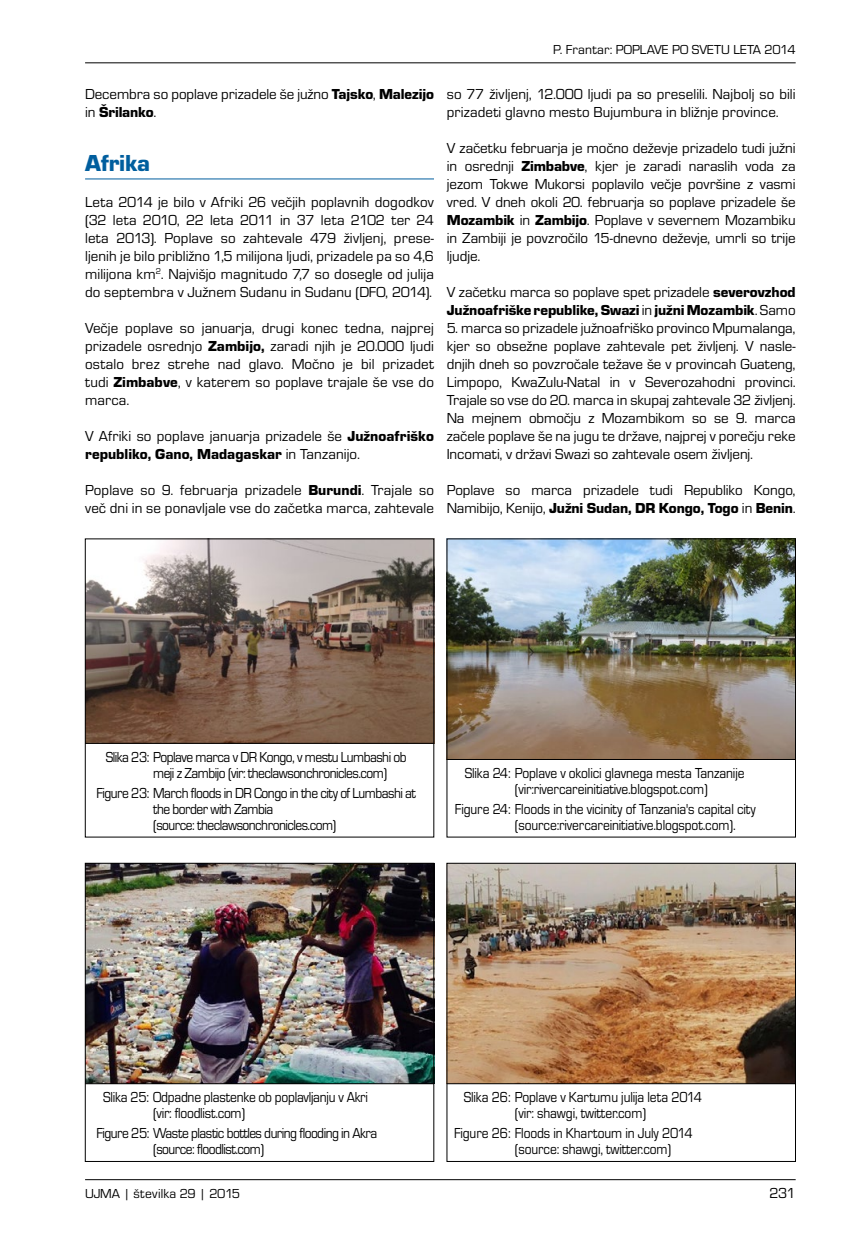
<style>
.page{position:relative;width:851px;height:1234px;background:#fff}
.page>*{position:absolute;margin:0;border:0;box-sizing:border-box;transform-origin:0 0}
.t1{font:24px "Eurostile TEE Blac";letter-spacing:-.01em;color:#005e9e}
.t2{font:15px/18px "Eurostile TEE";letter-spacing:-.01em;color:#000;text-align:justify}
.t3{font:15px/15.8px "Eurostile TEE";letter-spacing:-.01em;color:#000;scale:.9 1}
.t4{font:15px/15.8px "Eurostile TEE";letter-spacing:-.04em;color:#000;scale:.9 1}
.t5{font:15px "Eurostile TEE Blac";letter-spacing:-.005em;color:#000}
.t6{font:13.5px "Eurostile TEE";letter-spacing:.005em;color:#000}
.s1{font-family:"Eurostile TEE Blac"}
.s2{font-family:"Eurostile TEE"}
</style>
<div class="page">
<hr style="left:85px;top:1178px;width:710px;height:1px;background:#000">
<hr style="left:85px;top:62px;width:710px;height:1px;background:#000">
<img style="left:87px;top:864px;width:345px;height:219px">
<img style="left:448px;top:864px;width:345px;height:219px">
<img style="left:87px;top:540px;width:345px;height:203px">
<img style="left:448px;top:540px;width:345px;height:219px">
<hr style="left:85px;top:178px;width:349px;height:1px;background:#005e9e">
<div style="left:85px;top:862px;width:349px;height:299px;border:1px solid #000"></div>
<div style="left:446px;top:862px;width:349px;height:299px;border:1px solid #000"></div>
<hr style="left:85px;top:1083px;width:349px;height:1px;background:#000">
<hr style="left:446px;top:1083px;width:349px;height:1px;background:#000">
<div style="left:85px;top:538px;width:349px;height:299px;border:1px solid #000"></div>
<div style="left:446px;top:538px;width:349px;height:299px;border:1px solid #000"></div>
<hr style="left:85px;top:743px;width:349px;height:1px;background:#000">
<hr style="left:446px;top:759px;width:349px;height:1px;background:#000">
<p class="t6" style="left:553px;top:42px;width:244px">P. Frantar: POPLAVE PO SVETU LETA 2014</p>
<p class="t2" style="left:85px;top:85px;width:350px">Decembra so poplave prizadele še južno <span class="s1">Tajsko</span>, <span class="s1">Malezijo</span></p>
<p class="t5" style="left:85px;top:104px;width:73px"><span class="s2">in</span> Šrilanko<span class="s2">.</span></p>
<h1 class="t1" style="left:85px;top:150px;width:66px">Afrika</h1>
<p class="t2" style="left:85px;top:193px;width:350px">Leta 2014 je bilo v Afriki 26 večjih poplavnih dogodkov (32 leta 2010, 22 leta 2011 in 37 leta 2102 ter 24 leta 2013). Poplave so zahtevale 479 življenj, prese&shy;ljenih je bilo približno 1,5 milijona ljudi, prizadele pa so 4,6 milijona km<sup>2</sup>. Najvišjo magnitudo 7,7 so dosegle od julija do septembra v Južnem Sudanu in Sudanu (DFO, 2014).</p>
<p class="t2" style="left:85px;top:319px;width:350px">Večje poplave so januarja, drugi konec tedna, najprej prizadele osrednjo <span class="s1">Zambijo,</span> zaradi njih je 20.000 ljudi ostalo brez strehe nad glavo. Močno je bil prizadet tudi <span class="s1">Zimbabve</span>, v katerem so poplave trajale še vse do marca.</p>
<p class="t2" style="left:85px;top:427px;width:350px">V Afriki so poplave januarja prizadele še <span class="s1">Južnoafriško</span></p>
<p class="t5" style="left:85px;top:446px;width:276px">republiko, Gano, Madagaskar <span class="s2">in Tanzanijo.</span></p>
<p class="t2" style="left:85px;top:481px;width:350px">Poplave so 9. februarja prizadele <span class="s1">Burundi</span>. Trajale so več dni in se ponavljale vse do začetka marca, zahtevale</p>
<p class="t2" style="left:446px;top:85px;width:350px">so 77 življenj, 12.000 ljudi pa so preselili. Najbolj so bili prizadeti glavno mesto Bujumbura in bližnje province.</p>
<p class="t2" style="left:446px;top:139px;width:350px">V začetku februarja je močno deževje prizadelo tudi južni in osrednji <span class="s1">Zimbabve</span>, kjer je zaradi naraslih voda za jezom Tokwe Mukorsi poplavilo večje površine z vasmi vred. V dneh okoli 20. februarja so poplave prizadele še <span class="s1">Mozambik</span> in <span class="s1">Zambijo</span>. Poplave v severnem Mozambiku in Zambiji je povzročilo 15-dnevno deževje, umrli so trije ljudje.</p>
<p class="t2" style="left:446px;top:283px;width:350px">V začetku marca so poplave spet prizadele <span class="s1">severovzhod</span></p>
<p class="t5" style="left:446px;top:302px;width:350px">Južnoafriške republike, Swazi <span class="s2">in</span> južni Mozambik<span class="s2">. Samo</span></p>
<p class="t2" style="left:446px;top:319px;width:350px">5. marca so prizadele južnoafriško provinco Mpumalanga, kjer so obsežne poplave zahtevale pet življenj. V nasle&shy;dnjih dneh so povzročale težave še v provincah Guateng, Limpopo, KwaZulu-Natal in v Severozahodni provinci.<br>Trajale so vse do 20. marca in skupaj zahtevale 32 življenj.<br>Na mejnem območju z Mozambikom so se 9. marca začele poplave še na jugu te države, najprej v porečju reke Incomati, v državi Swazi so zahtevale osem življenj.</p>
<p class="t2" style="left:446px;top:481px;width:350px">Poplave so marca prizadele tudi Republiko Kongo,</p>
<p class="t5" style="left:446px;top:500px;width:350px"><span class="s2">Namibijo, Kenijo,</span> Južni Sudan, DR Kongo, Togo <span class="s2">in</span> Benin<span class="s2">.</span></p>
<p class="t4" style="left:153px;top:749px;width:283px;text-indent:-47px">Slika 23: Poplave marca v DR Kongo, v mestu Lumbashi ob meji z Zambijo (vir: theclawsonchronicles.com)</p>
<p class="t4" style="left:153px;top:785px;width:293px;text-indent:-57px">Figure 23: March floods in DR Congo in the city of Lumbashi at the border with Zambia<br>(source: theclawsonchronicles.com)</p>
<p class="t3" style="left:514px;top:765px;width:257px;text-indent:-50px">Slika 24: Poplave v okolici glavnega mesta Tanzanije (vir:rivercareinitiative.blogspot.com)</p>
<p class="t3" style="left:514px;top:801px;width:269px;text-indent:-60px">Figure 24: Floods in the vicinity of Tanzania's capital city (source:rivercareinitiative.blogspot.com).</p>
<p class="t3" style="left:153px;top:1089px;width:240px;text-indent:-50px">Slika 25: Odpadne plastenke ob poplavljanju v Akri (vir: floodlist.com)</p>
<p class="t4" style="left:153px;top:1125px;width:250px;text-indent:-57px">Figure 25: Waste plastic bottles during flooding in Akra (source: floodlist.com)</p>
<p class="t3" style="left:463px;top:1089px;width:266px;text-align:center">Slika 26: Poplave v Kartumu julija leta 2014 (vir: shawgi, twitter.com)</p>
<p class="t3" style="left:514px;top:1125px;width:199px;text-indent:-61px">Figure 26: Floods in Khartoum in July 2014 (source: shawgi, twitter.com)</p>
<p class="t6" style="left:85px;top:1185px;width:157px">UJMA | številka 29 | 2015</p>
<p class="t2" style="left:769px;top:1183px;width:28px">231</p>
</div>
